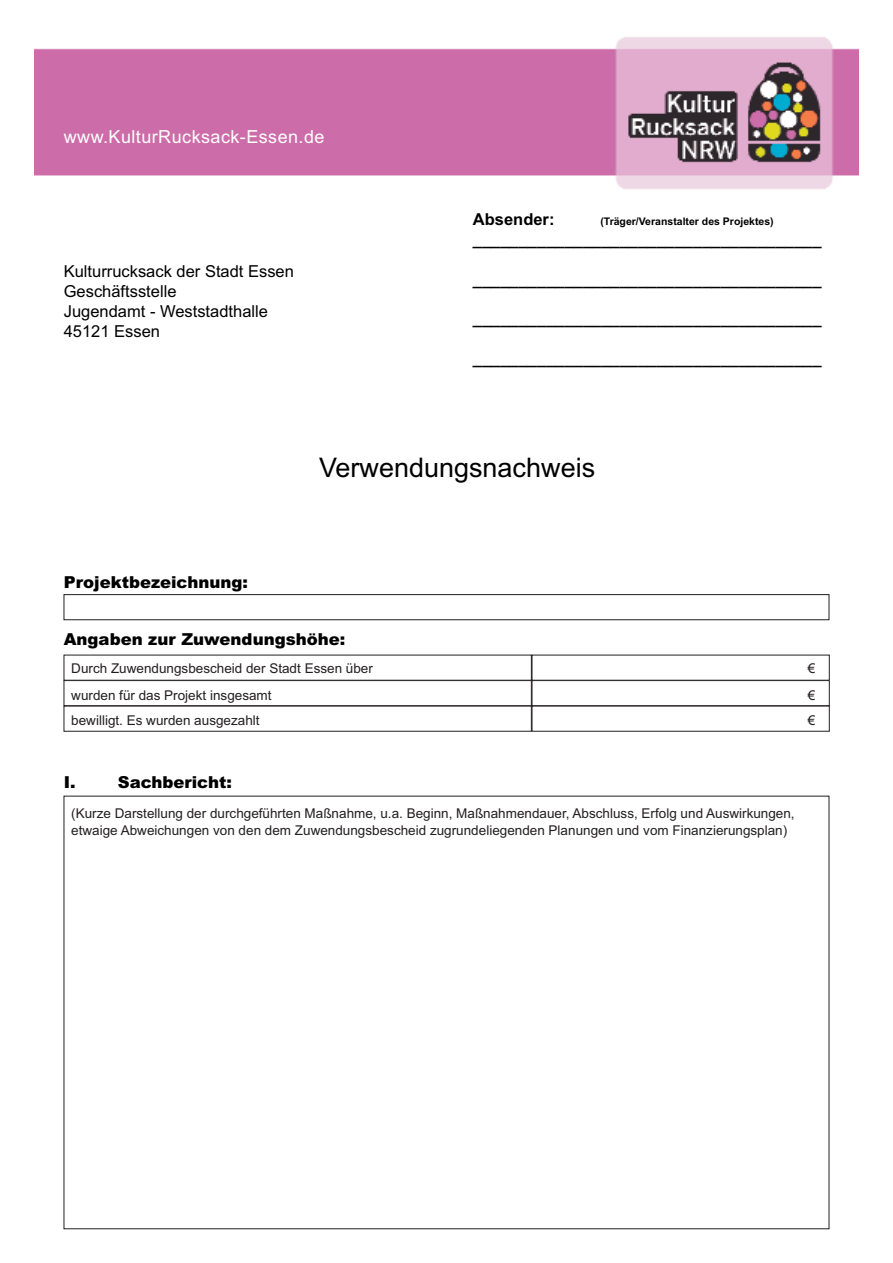
<style>
.page{position:relative;width:893px;height:1263px;background:#fff}
.page>*{position:absolute;margin:0;border:0;box-sizing:border-box;transform-origin:0 0}
.t1{font:27px "Arial";color:#000}
.t2{font:18px "Arial";letter-spacing:.025em;color:#fff}
.t3{font:700 16.5px "Arial";color:#000}
.t4{font:16.5px/19.8px "Arial";color:#000}
.t5{font:900 16.5px "Arial";color:#000}
.t6{font:13.5px/27px "Arial";color:#231f20}
.t7{font:700 10.5px "Arial";color:#000}
</style>
<div class="page">
<img style="left:34px;top:37px;width:825px;height:152px">
<div style="left:64px;top:594px;width:765px;height:26px;border:1px solid #231f20"></div>
<div style="left:64px;top:680px;width:467px;height:26px;border:1px solid #231f20"></div>
<div style="left:532px;top:680px;width:297px;height:26px;border:1px solid #231f20"></div>
<h2 class="t2" style="left:64px;top:126px;width:262px">www.KulturRucksack-Essen.de</h2>
<p class="t4" style="left:64px;top:261px;width:232px">Kulturrucksack der Stadt Essen<br>Geschäftsstelle<br>Jugendamt - Weststadthalle<br>45121 Essen</p>
<p class="t3" style="left:473px;top:210px;width:83px">Absender:</p>
<p class="t7" style="left:600px;top:216px;width:175px">(Träger/Veranstalter des Projektes)</p>
<p class="t3" style="left:473px;top:230px;width:350px">______________________________________</p>
<p class="t3" style="left:473px;top:269px;width:350px">______________________________________</p>
<p class="t3" style="left:473px;top:309px;width:350px">______________________________________</p>
<p class="t3" style="left:473px;top:349px;width:350px">______________________________________</p>
<p class="t5" style="left:64px;top:573px;width:186px">Projektbezeichnung:</p>
<h1 class="t1" style="left:319px;top:452px;width:278px">Verwendungsnachweis</h1>
<p class="t5" style="left:64px;top:630px;width:283px">Angaben zur Zuwendungshöhe:</p>
<p class="t6" style="left:71px;top:655px;width:303px">Durch Zuwendungsbescheid der Stadt Essen über wurden für das Projekt insgesamt</p>
<p class="t6" style="left:71px;top:707px;width:190px">bewilligt. Es wurden ausgezahlt</p>
<p class="t6" style="left:808px;top:655px;width:9px">€ €</p>
<p class="t6" style="left:808px;top:707px;width:9px">€</p>
<p class="t5" style="left:64px;top:772px;width:13px">I.</p>
<p class="t5" style="left:118px;top:772px;width:116px">Sachbericht:</p>
<p class="t6" style="left:71px;top:806px;width:725px;line-height:16.2px">(Kurze Darstellung der durchgeführten Maßnahme, u.a. Beginn, Maßnahmendauer, Abschluss, Erfolg und Auswirkungen, etwaige Abweichungen von den dem Zuwendungsbescheid zugrundeliegenden Planungen und vom Finanzierungsplan)</p>
</div>
